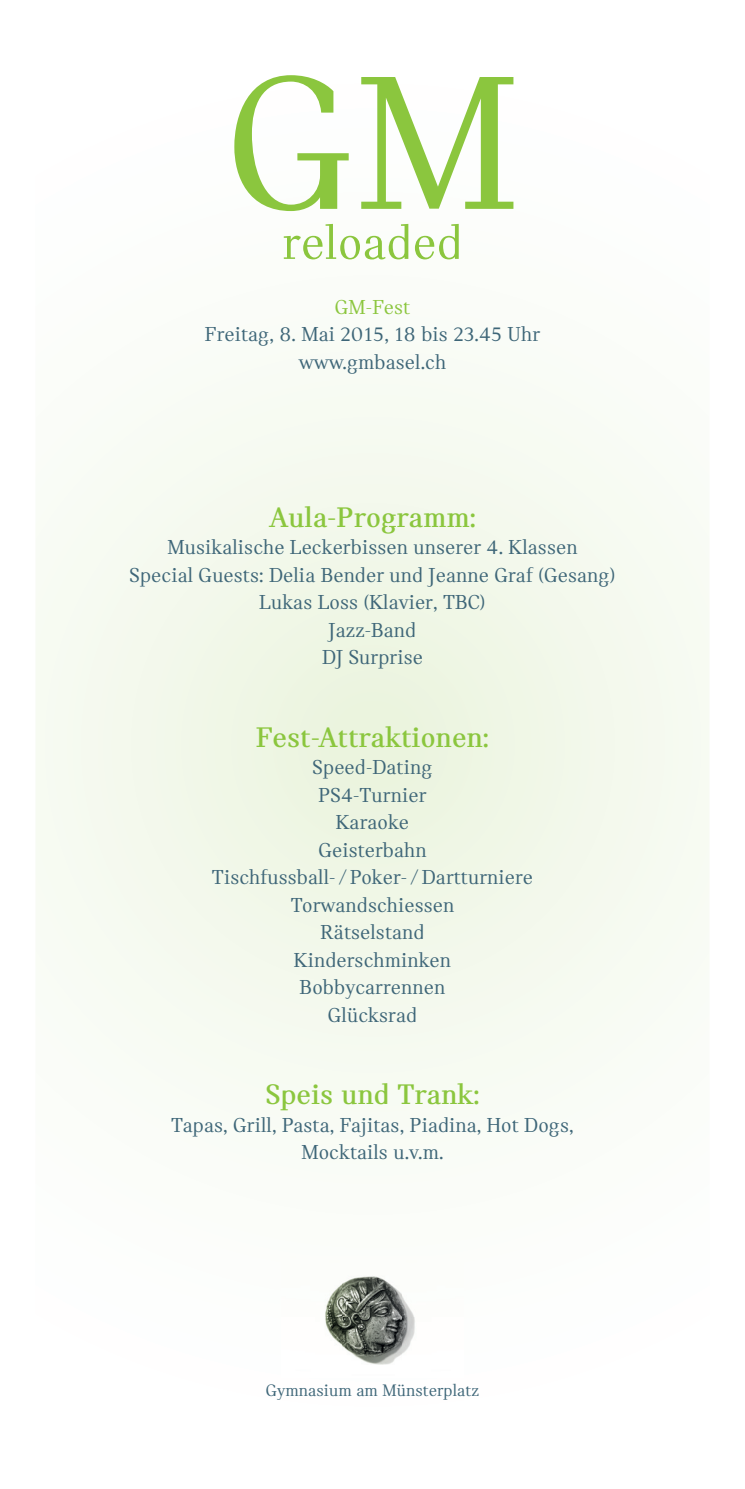
<style>
.page{position:relative;width:745px;height:1489px;background:#fff}
.page>*{position:absolute;margin:0;border:0;box-sizing:border-box;transform-origin:0 0}
.t1{font:200px "Catalog";color:#8bc63e}
.t2{font:50px "Catalog";letter-spacing:.005em;color:#8bc63e}
.t3{font:700 30px "Catalog";letter-spacing:.005em;color:#8bc63e}
.t4{font:21.25px/27.5px "Catalog";letter-spacing:.005em;color:#3e6678;text-align:center}
.t5{font:21.25px "Catalog";letter-spacing:.005em;color:#8bc63e}
.t6{font:17.5px "Catalog";letter-spacing:.005em;color:#3e6678}
</style>
<div class="page">
<svg style="left:36px;top:361px;width:673px;height:768px"></svg>
<img style="left:325px;top:1276px;width:90px;height:89px">
<h1 class="t1" style="left:226px;top:26px;width:293px">GM</h1>
<h2 class="t2" style="left:282px;top:213px;width:182px">reloaded</h2>
<p class="t5" style="left:334px;top:294px;width:77px">GM-Fest</p>
<p class="t4" style="left:205px;top:320px;width:336px">Freitag, 8. Mai 2015, 18 bis 23.45 Uhr www.gmbasel.ch</p>
<h3 class="t3" style="left:269px;top:499px;width:208px">Aula-Programm:</h3>
<p class="t4" style="left:129px;top:533px;width:487px">Musikalische Leckerbissen unserer 4. Klassen<br>Special Guests: Delia Bender und Jeanne Graf (Gesang)<br>Lukas Loss (Klavier, TBC)<br>Jazz-Band<br>DJ Surprise</p>
<h3 class="t3" style="left:256px;top:719px;width:234px">Fest-Attraktionen:</h3>
<p class="t4" style="left:212px;top:753px;width:322px">Speed-Dating<br>PS4-Turnier<br>Karaoke<br>Geisterbahn<br>Tischfussball- / Poker- / Dartturniere<br>Torwandschiessen<br>Rätselstand<br>Kinderschminken<br>Bobbycarrennen<br>Glücksrad</p>
<h3 class="t3" style="left:265px;top:1077px;width:215px">Speis und Trank:</h3>
<p class="t4" style="left:171px;top:1110px;width:403px">Tapas, Grill, Pasta, Fajitas, Piadina, Hot Dogs,<br>Mocktails u.v.m.</p>
<p class="t6" style="left:266px;top:1379px;width:214px">Gymnasium am Münsterplatz</p>
</div>
